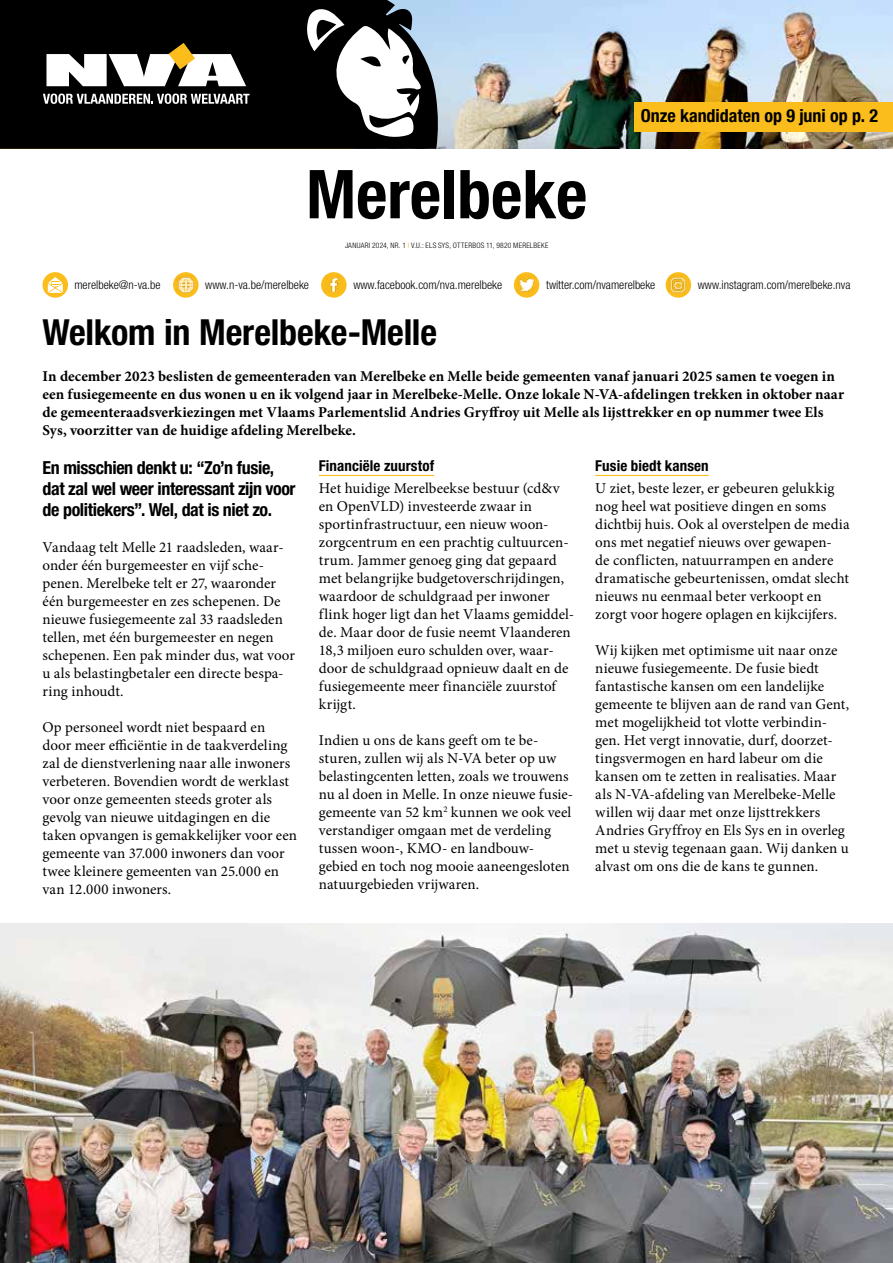
<style>
.page{position:relative;width:893px;height:1263px;background:#fff}
.page>*{position:absolute;margin:0;border:0;box-sizing:border-box;transform-origin:0 0}
.t1{font:700 condensed 67.5px "Helvetica Neue LT Std";color:#000}
.t2{font:700 condensed 36px "Helvetica Neue LT Std";letter-spacing:-.005em;color:#000}
.t3{font:700 condensed 18px/21px "Helvetica Neue LT Std";letter-spacing:-.02em;color:#000}
.t4{font:15px/18px "Minion Pro";color:#000}
.t5{font:700 15px/18px "Minion Pro";color:#000}
.t6{font:700 condensed 15px "Helvetica Neue LT Std";letter-spacing:.005em;color:#000}
.t7{font:300 condensed 12px "Helvetica Neue LT Std";color:#000}
.t8{font:300 condensed 7.5px "Helvetica Neue LT Std";letter-spacing:.035em;color:#000}
.s1{color:#fbbd1b}
</style>
<div class="page">
<hr style="left:319px;top:475px;width:115px;height:1px;background:#fbbd1b">
<hr style="left:595px;top:475px;width:114px;height:1px;background:#fbbd1b">
<img style="left:0;top:923px;width:893px;height:340px">
<img style="left:439px;top:0;width:454px;height:149px">
<div style="left:634px;top:103px;width:259px;height:29px;background:#fbbd1b"></div>
<svg style="left:0;top:0;width:439px;height:149px;background:#272829"></svg>
<svg style="left:43px;top:43px;width:207px;height:61px"></svg>
<div style="left:43px;top:272px;width:25px;height:26px;background:#fbbd1b;border-radius:50%"></div>
<svg style="left:48px;top:277px;width:15px;height:16px"></svg>
<svg style="left:173px;top:272px;width:26px;height:26px"></svg>
<img style="left:176px;top:275px;width:19px;height:19px">
<svg style="left:321px;top:272px;width:26px;height:26px"></svg>
<img style="left:324px;top:275px;width:19px;height:19px">
<div style="left:514px;top:272px;width:25px;height:26px;background:#fbbd1b;border-radius:50%"></div>
<img style="left:517px;top:275px;width:19px;height:19px">
<div style="left:666px;top:272px;width:25px;height:26px;background:#fbbd1b;border-radius:50%"></div>
<img style="left:669px;top:275px;width:19px;height:19px">
<h1 class="t1" style="left:306px;top:153px;width:283px">Merelbeke</h1>
<p class="t8" style="left:345px;top:241px;width:205px">JANUARI 2024, NR. 1 <span class="s1">I</span> V.U.: ELS SYS, OTTERBOS 11, 9820 MERELBEKE</p>
<p class="t3" style="left:641px;top:105px;width:239px">Onze kandidaten op 9 juni op p. 2</p>
<p class="t7" style="left:74px;top:278px;width:88px">merelbeke@n-va.be</p>
<p class="t7" style="left:205px;top:278px;width:105px">www.n-va.be/merelbeke</p>
<p class="t7" style="left:353px;top:278px;width:150px">www.facebook.com/nva.merelbeke</p>
<p class="t7" style="left:546px;top:278px;width:111px">twitter.com/nvamerelbeke</p>
<p class="t7" style="left:698px;top:278px;width:154px">www.instagram.com/merelbeke.nva</p>
<h2 class="t2" style="left:43px;top:310px;width:396px">Welkom in Merelbeke-Melle</h2>
<p class="t5" style="left:43px;top:367px;width:803px">In december 2023 beslisten de gemeenteraden van Merelbeke en Melle beide gemeenten vanaf januari 2025 samen te voegen in een fusiegemeente en dus wonen u en ik volgend jaar in Merelbeke-Melle. Onze lokale N-VA-afdelingen trekken in oktober naar de gemeenteraadsverkiezingen met Vlaams Parlementslid Andries Gryffroy uit Melle als lijsttrekker en op nummer twee Els Sys, voorzitter van de huidige afdeling Merelbeke.</p>
<p class="t3" style="left:43px;top:456px;width:255px">En misschien denkt u: “Zo’n fusie, dat zal wel weer interessant zijn voor de politiekers”. Wel, dat is niet zo.</p>
<p class="t4" style="left:43px;top:538px;width:254px">Vandaag telt Melle 21 raadsleden, waar&shy;onder één burgemeester en vijf sche&shy;penen. Merelbeke telt er 27, waaronder één burgemeester en zes schepenen. De nieuwe fusiegemeente zal 33 raadsleden tellen, met één burgemeester en negen schepenen. Een pak minder dus, wat voor u als belastingbetaler een directe bespa&shy;ring inhoudt.</p>
<p class="t4" style="left:43px;top:718px;width:256px">Op personeel wordt niet bespaard en door meer efficiëntie in de taakverdeling zal de dienstverlening naar alle inwoners verbeteren. Bovendien wordt de werklast voor onze gemeenten steeds groter als gevolg van nieuwe uitdagingen en die taken opvangen is gemakkelijker voor een gemeente van 37.000 inwoners dan voor twee kleinere gemeenten van 25.000 en van 12.000 inwoners.</p>
<p class="t6" style="left:319px;top:456px;width:117px">Financiële zuurstof</p>
<p class="t4" style="left:319px;top:479px;width:257px">Het huidige Merelbeekse bestuur (cd&amp;v en OpenVLD) investeerde zwaar in sportinfrastructuur, een nieuw woon&shy;zorgcentrum en een prachtig cultuurcen&shy;trum. Jammer genoeg ging dat gepaard met belangrijke budgetoverschrijdingen, waardoor de schuldgraad per inwoner flink hoger ligt dan het Vlaams gemiddel&shy;de. Maar door de fusie neemt Vlaanderen 18,3 miljoen euro schulden over, waar&shy;door de schuldgraad opnieuw daalt en de fusiegemeente meer financiële zuurstof krijgt.</p>
<p class="t4" style="left:319px;top:731px;width:256px">Indien u ons de kans geeft om te be&shy;sturen, zullen wij als N-VA beter op uw belastingcenten letten, zoals we trouwens nu al doen in Melle. In onze nieuwe fusie&shy;gemeente van 52 km<sup>2</sup> kunnen we ook veel verstandiger omgaan met de verdeling tussen woon-, KMO- en landbouw&shy;gebied en toch nog mooie aaneengesloten natuurgebieden vrijwaren.</p>
<p class="t6" style="left:595px;top:456px;width:115px">Fusie biedt kansen</p>
<p class="t4" style="left:595px;top:479px;width:256px">U ziet, beste lezer, er gebeuren gelukkig nog heel wat positieve dingen en soms dichtbij huis. Ook al overstelpen de media ons met negatief nieuws over gewapen&shy;de conflicten, natuurrampen en andere dramatische gebeurtenissen, omdat slecht nieuws nu eenmaal beter verkoopt en zorgt voor hogere oplagen en kijkcijfers.</p>
<p class="t4" style="left:595px;top:641px;width:255px">Wij kijken met optimisme uit naar onze nieuwe fusiegemeente. De fusie biedt fantastische kansen om een landelijke gemeente te blijven aan de rand van Gent, met mogelijkheid tot vlotte verbindin&shy;gen. Het vergt innovatie, durf, doorzet&shy;tingsvermogen en hard labeur om die kansen om te zetten in realisaties. Maar als N-VA-afdeling van Merelbeke-Melle willen wij daar met onze lijsttrekkers Andries Gryffroy en Els Sys en in overleg met u stevig tegenaan gaan. Wij danken u alvast om ons die de kans te gunnen.</p>
</div>
